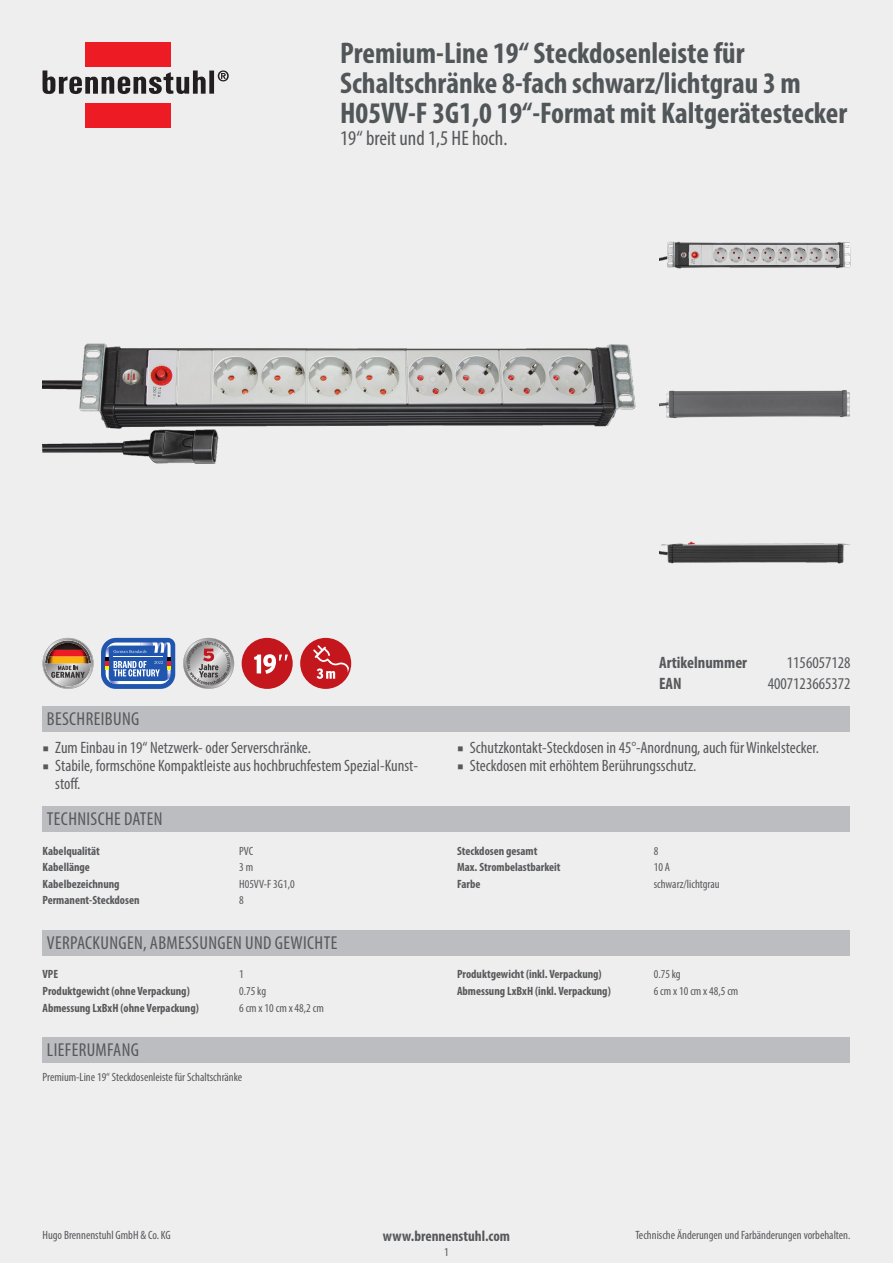
<style>
.page{position:relative;width:893px;height:1263px;background:#eeeeef}
.page>*{position:absolute;margin:0;border:0;box-sizing:border-box;transform-origin:0 0}
.t1{font:700 condensed 30px/30px "Myriad Pro";color:#515659}
.subtitle{font:condensed 21px "Myriad Pro";color:#57585a}
.table_headline{font:condensed 18.75px "Myriad Pro";letter-spacing:.02em;color:#57585a}
.header_value{font:condensed 16.5px/18px "Myriad Pro";color:#57585a}
.header_key{font:700 condensed 16.5px "Myriad Pro";color:#57585a}
.footer_middle{font:700 condensed 15px "Myriad Pro";color:#57585a}
.techdata_key{font:700 condensed 12px "Myriad Pro";color:#57585a}
.techdata_value{font:condensed 12px "Myriad Pro";color:#57585a}
.footer_right{font:condensed 12px "Myriad Pro";color:#57585a}
.scope_of_delivery{font:condensed 12px "Myriad Pro";color:#57585a}
.footer_left{font:condensed 12px "Myriad Pro";color:#57585a}
.pageno{font:condensed 12px "Myriad Pro";color:#57585a}
.s1{font-family:"Minion Pro";font-stretch:normal}
</style>
<div class="page">
<img style="left:43px;top:343px;width:593px;height:121px">
<div style="left:85px;top:43px;width:86px;height:24px;background:#ed1c24"></div>
<div style="left:85px;top:103px;width:86px;height:25px;background:#ed1c24"></div>
<div style="left:209px;top:71px;width:5px;height:23px;background:#231f20"></div>
<svg style="left:43px;top:70px;width:163px;height:24px"></svg>
<svg style="left:218px;top:70px;width:11px;height:11px"></svg>
<img style="left:659px;top:241px;width:191px;height:28px">
<img style="left:659px;top:390px;width:191px;height:28px">
<img style="left:659px;top:542px;width:191px;height:22px">
<svg style="left:43px;top:638px;width:51px;height:51px"></svg>
<svg style="left:101px;top:638px;width:74px;height:51px;background:#5e81be"></svg>
<svg style="left:183px;top:638px;width:51px;height:51px"></svg>
<div style="left:242px;top:638px;width:51px;height:51px;background:#c4161d;border-radius:50%"></div>
<svg style="left:254px;top:654px;width:34px;height:20px"></svg>
<div style="left:300px;top:638px;width:51px;height:51px;background:#c4161d;border-radius:50%"></div>
<svg style="left:313px;top:645px;width:36px;height:34px"></svg>
<div style="left:43px;top:706px;width:807px;height:25px;background:#bcbdc0"></div>
<div style="left:43px;top:806px;width:807px;height:26px;background:#bcbdc0"></div>
<div style="left:43px;top:930px;width:807px;height:25px;background:#bcbdc0"></div>
<div style="left:43px;top:1037px;width:807px;height:26px;background:#bcbdc0"></div>
<p class="t1" style="left:340px;top:37px;width:509px">Premium-Line 19“ Steckdosenleiste für<br>Schaltschränke 8-fach schwarz/lichtgrau 3 m<br>H05VV-F 3G1,0 19“-Format mit Kaltgerätestecker</p>
<p class="subtitle" style="left:340px;top:126px;width:169px">19“ breit und 1,5 HE hoch.</p>
<p class="table_headline" style="left:47px;top:707px;width:94px">BESCHREIBUNG</p>
<p class="header_value" style="left:43px;top:738px;width:270px"><span class="s1">■</span> Zum Einbau in 19“ Netzwerk- oder Serverschränke.</p>
<p class="header_value" style="left:55px;top:756px;width:364px;text-indent:-13px"><span class="s1">■</span> Stabile, formschöne Kompaktleiste aus hochbruchfestem Spezial-Kunst&shy;stoff.</p>
<p class="table_headline" style="left:47px;top:808px;width:117px">TECHNISCHE DATEN</p>
<p class="techdata_key" style="left:43px;top:843px;width:59px">Kabelqualität</p>
<p class="techdata_value" style="left:239px;top:843px;width:16px">PVC</p>
<p class="techdata_key" style="left:43px;top:860px;width:49px">Kabellänge</p>
<p class="techdata_value" style="left:239px;top:860px;width:15px">3 m</p>
<p class="techdata_key" style="left:43px;top:876px;width:79px">Kabelbezeichnung</p>
<p class="techdata_value" style="left:239px;top:877px;width:57px">H05VV-F 3G1,0</p>
<p class="techdata_key" style="left:43px;top:893px;width:99px">Permanent-Steckdosen</p>
<p class="techdata_value" style="left:239px;top:893px;width:6px">8</p>
<p class="table_headline" style="left:47px;top:931px;width:292px">VERPACKUNGEN, ABMESSUNGEN UND GEWICHTE</p>
<p class="techdata_key" style="left:43px;top:967px;width:17px">VPE</p>
<p class="techdata_value" style="left:239px;top:967px;width:6px">1</p>
<p class="techdata_key" style="left:43px;top:983px;width:149px">Produktgewicht (ohne Verpackung)</p>
<p class="techdata_value" style="left:239px;top:984px;width:28px">0.75 kg</p>
<p class="techdata_key" style="left:43px;top:1000px;width:158px">Abmessung LxBxH (ohne Verpackung)</p>
<p class="techdata_value" style="left:239px;top:1000px;width:86px">6 cm x 10 cm x 48,2 cm</p>
<p class="table_headline" style="left:47px;top:1039px;width:94px">LIEFERUMFANG</p>
<p class="scope_of_delivery" style="left:43px;top:1070px;width:201px">Premium-Line 19“ Steckdosenleiste für Schaltschränke</p>
<p class="header_key" style="left:659px;top:652px;width:89px">Artikelnummer</p>
<p class="header_value" style="left:787px;top:653px;width:65px">1156057128</p>
<p class="header_key" style="left:659px;top:673px;width:24px">EAN</p>
<p class="header_value" style="left:768px;top:674px;width:84px">4007123665372</p>
<p class="header_value" style="left:457px;top:738px;width:363px"><span class="s1">■</span> Schutzkontakt-Steckdosen in 45°-Anordnung, auch für Winkelstecker.</p>
<p class="header_value" style="left:457px;top:756px;width:241px"><span class="s1">■</span> Steckdosen mit erhöhtem Berührungsschutz.</p>
<p class="techdata_key" style="left:457px;top:843px;width:82px">Steckdosen gesamt</p>
<p class="techdata_value" style="left:654px;top:843px;width:6px">8</p>
<p class="techdata_key" style="left:457px;top:860px;width:105px">Max. Strombelastbarkeit</p>
<p class="techdata_value" style="left:654px;top:860px;width:18px">10 A</p>
<p class="techdata_key" style="left:457px;top:876px;width:25px">Farbe</p>
<p class="techdata_value" style="left:654px;top:877px;width:67px">schwarz/lichtgrau</p>
<p class="techdata_key" style="left:457px;top:967px;width:146px">Produktgewicht (inkl. Verpackung)</p>
<p class="techdata_value" style="left:654px;top:967px;width:28px">0.75 kg</p>
<p class="techdata_key" style="left:457px;top:983px;width:155px">Abmessung LxBxH (inkl. Verpackung)</p>
<p class="techdata_value" style="left:654px;top:984px;width:86px">6 cm x 10 cm x 48,5 cm</p>
<p class="footer_left" style="left:43px;top:1228px;width:130px">Hugo Brennenstuhl GmbH &amp; Co. KG</p>
<p class="footer_right" style="left:635px;top:1228px;width:216px">Technische Änderungen und Farbänderungen vorbehalten.</p>
<p class="footer_middle" style="left:383px;top:1227px;width:129px">www.brennenstuhl.com</p>
<p class="pageno" style="left:444px;top:1245px;width:6px">1</p>
</div>
